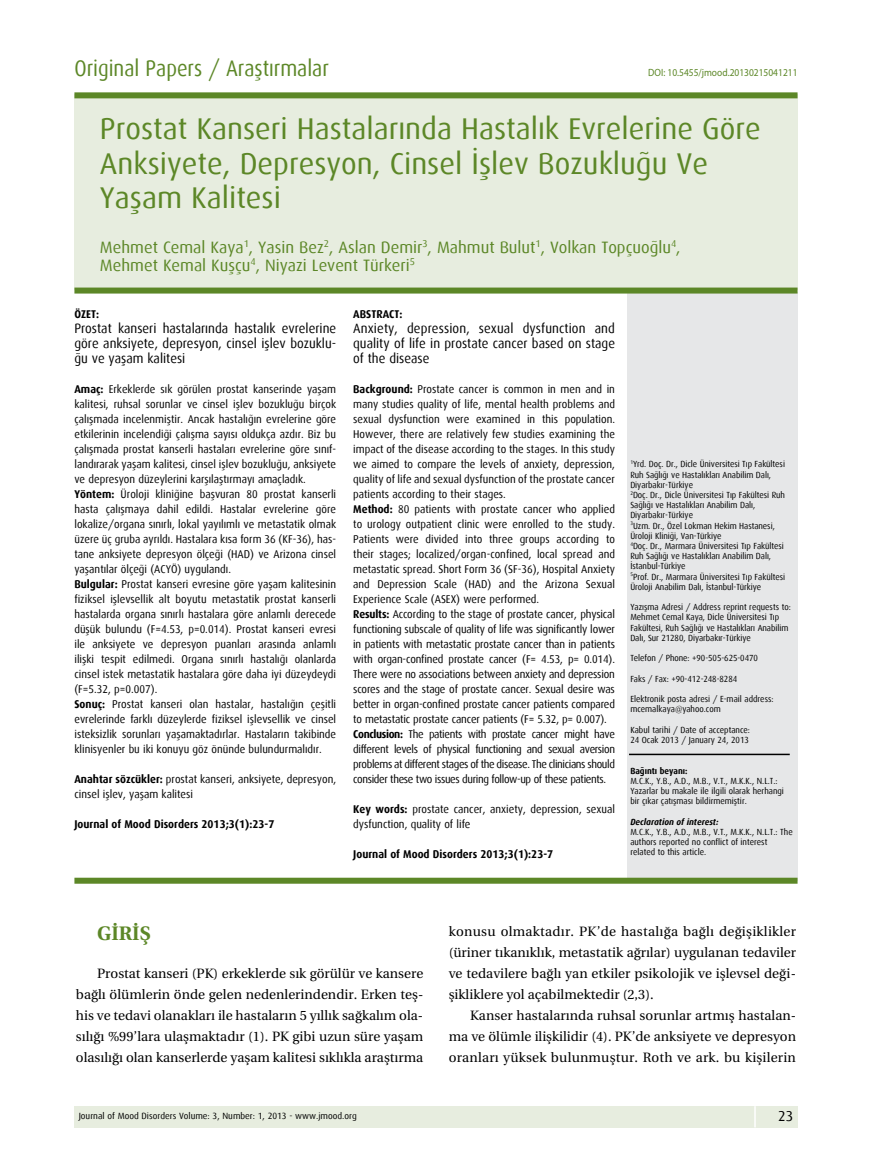
<style>
.page{position:relative;width:872px;height:1170px;background:#fff}
.page>*{position:absolute;margin:0;border:0;box-sizing:border-box;transform-origin:0 0}
.t1{font:30px/34.5px "Dax";color:#5c8727}
.t2{font:22.5px "Dax";color:#5c8727;scale:.9 1}
.t3{font:19.5px "Utopia Bold Tr";color:#5c8727}
.t4{font:16.5px/18px "Dax";color:#5c8727}
.t5{font:14.25px "Dax";color:#000}
.t6{font:13.5px/21px "Utopia Medium Tr";color:#000;text-align:justify}
.t7{font:13.5px/15px "Dax";color:#000;text-align:justify;scale:.95 1}
.t8{font:11.25px/15px "Dax";color:#000;scale:.95 1}
.t9{font:700 11.25px "Dax";color:#000;scale:.95 1}
.t10{font:10.5px "Myriad Pro";color:#5c8727;scale:.9 1}
.t11{font:9px "Dax";color:#000}
.t12{font:8.85px/10.2px "Dax";letter-spacing:-.005em;color:#000;scale:.95 1}
.t13{font:italic 700 8.85px "Dax";color:#000;scale:.95 1}
.t14{font:700 8.85px "Dax";color:#000;scale:.95 1}
.s1{font-weight:700}
</style>
<div class="page">
<div style="left:74px;top:1106px;width:723px;height:21px;background:#e7eddf"></div>
<svg style="left:754px;top:1106px;width:1px;height:21px"></svg>
<div style="left:74px;top:95px;width:723px;height:195px;background:#e7eddf"></div>
<div style="left:627px;top:292px;width:170px;height:589px;background:#e6e7e8"></div>
<div style="left:74px;top:92px;width:723px;height:6px;background:#5c8727"></div>
<div style="left:74px;top:877px;width:723px;height:6px;background:#5c8727"></div>
<div style="left:74px;top:287px;width:723px;height:6px;background:#5c8727"></div>
<hr style="left:629px;top:753px;width:160px;height:2px;background:#000">
<h2 class="t2" style="left:74px;top:56px;width:284px">Original Papers / Araştırmalar</h2>
<p class="t10" style="left:648px;top:66px;width:167px">DOI: 10.5455/jmood.20130215041211</p>
<h1 class="t1" style="left:100px;top:112px;width:662px">Prostat Kanseri Hastalarında Hastalık Evrelerine Göre<br>Anksiyete, Depresyon, Cinsel İşlev Bozukluğu Ve<br>Yaşam Kalitesi</h1>
<h3 class="t4" style="left:100px;top:238px;width:582px">Mehmet Cemal Kaya<sup>1</sup>, Yasin Bez<sup>2</sup>, Aslan Demir<sup>3</sup>, Mahmut Bulut<sup>1</sup>, Volkan Topçuoğlu<sup>4</sup>,<br>Mehmet Kemal Kuşçu<sup>4</sup>, Niyazi Levent Türkeri<sup>5</sup></h3>
<p class="t9" style="left:74px;top:307px;width:27px">ÖZET:</p>
<p class="t7" style="left:74px;top:320px;width:277px">Prostat kanseri hastalarında hastalık evrelerine göre anksiyete, depresyon, cinsel işlev bozuklu&shy;ğu ve yaşam kalitesi</p>
<p class="t8" style="left:74px;top:381px;width:277px"><span class="s1">Amaç:</span> Erkeklerde sık görülen prostat kanserinde yaşam kalitesi, ruhsal sorunlar ve cinsel işlev bozukluğu birçok çalışmada incelenmiştir. Ancak hastalığın evrelerine göre etkilerinin incelendiği çalışma sayısı oldukça azdır. Biz bu çalışmada prostat kanserli hastaları evrelerine göre sınıf&shy;landırarak yaşam kalitesi, cinsel işlev bozukluğu, anksiyete ve depresyon düzeylerini karşılaştırmayı amaçladık.<br><span class="s1">Yöntem:</span> Üroloji kliniğine başvuran 80 prostat kanserli hasta çalışmaya dahil edildi. Hastalar evrelerine göre lokalize/organa sınırlı, lokal yayılımlı ve metastatik olmak üzere üç gruba ayrıldı. Hastalara kısa form 36 (KF-36), has&shy;tane anksiyete depresyon ölçeği (HAD) ve Arizona cinsel yaşantılar ölçeği (ACYÖ) uygulandı.<br><span class="s1">Bulgular:</span> Prostat kanseri evresine göre yaşam kalitesinin fiziksel işlevsellik alt boyutu metastatik prostat kanserli hastalarda organa sınırlı hastalara göre anlamlı derecede düşük bulundu (F=4.53, p=0.014). Prostat kanseri evresi ile anksiyete ve depresyon puanları arasında anlamlı ilişki tespit edilmedi. Organa sınırlı hastalığı olanlarda cinsel istek metastatik hastalara göre daha iyi düzeydeydi (F=5.32, p=0.007).<br><span class="s1">Sonuç:</span> Prostat kanseri olan hastalar, hastalığın çeşitli evrelerinde farklı düzeylerde fiziksel işlevsellik ve cinsel isteksizlik sorunları yaşamaktadırlar. Hastaların takibinde klinisyenler bu iki konuyu göz önünde bulundurmalıdır.</p>
<p class="t8" style="left:74px;top:771px;width:277px"><span class="s1">Anahtar sözcükler:</span> prostat kanseri, anksiyete, depresyon, cinsel işlev, yaşam kalitesi</p>
<p class="t9" style="left:74px;top:817px;width:212px">Journal of Mood Disorders 2013;3(1):23-7</p>
<p class="t9" style="left:353px;top:307px;width:53px">ABSTRACT:</p>
<p class="t7" style="left:353px;top:320px;width:277px">Anxiety, depression, sexual dysfunction and quality of life in prostate cancer based on stage of the disease</p>
<p class="t8" style="left:353px;top:381px;width:277px"><span class="s1">Background:</span> Prostate cancer is common in men and in many studies quality of life, mental health problems and sexual dysfunction were examined in this population.<br>However, there are relatively few studies examining the impact of the disease according to the stages. In this study we aimed to compare the levels of anxiety, depression, quality of life and sexual dysfunction of the prostate cancer patients according to their stages.<br><span class="s1">Method:</span> 80 patients with prostate cancer who applied to urology outpatient clinic were enrolled to the study.<br>Patients were divided into three groups according to their stages; localized/organ-confined, local spread and metastatic spread. Short Form 36 (SF-36), Hospital Anxiety and Depression Scale (HAD) and the Arizona Sexual Experience Scale (ASEX) were performed.<br><span class="s1">Results:</span> According to the stage of prostate cancer, physical functioning subscale of quality of life was significantly lower in patients with metastatic prostate cancer than in patients with organ-confined prostate cancer (F= 4.53, p= 0.014).<br>There were no associations between anxiety and depression scores and the stage of prostate cancer. Sexual desire was better in organ-confined prostate cancer patients compared to metastatic prostate cancer patients (F= 5.32, p= 0.007).<br><span class="s1">Conclusion:</span> The patients with prostate cancer might have different levels of physical functioning and sexual aversion problems at different stages of the disease. The clinicians should consider these two issues during follow-up of these patients.</p>
<p class="t8" style="left:353px;top:801px;width:277px"><span class="s1">Key words:</span> prostate cancer, anxiety, depression, sexual dysfunction, quality of life</p>
<p class="t9" style="left:353px;top:847px;width:212px">Journal of Mood Disorders 2013;3(1):23-7</p>
<p class="t12" style="left:630px;top:459px;width:164px"><sup>1</sup>Yrd. Doç. Dr., Dicle Üniversitesi Tıp Fakültesi Ruh Sağlığı ve Hastalıkları Anabilim Dalı, Diyarbakır-Türkiye<br><sup>2</sup>Doç. Dr., Dicle Üniversitesi Tıp Fakültesi Ruh Sağlığı ve Hastalıkları Anabilim Dalı, Diyarbakır-Türkiye<br><sup>3</sup>Uzm. Dr., Özel Lokman Hekim Hastanesi, Üroloji Kliniği, Van-Türkiye<br><sup>4</sup>Doç. Dr., Marmara Üniversitesi Tıp Fakültesi Ruh Sağlığı ve Hastalıkları Anabilim Dalı, İstanbul-Türkiye<br><sup>5</sup>Prof. Dr., Marmara Üniversitesi Tıp Fakültesi Üroloji Anabilim Dalı, İstanbul-Türkiye</p>
<p class="t12" style="left:630px;top:602px;width:170px">Yazışma Adresi / Address reprint requests to:<br>Mehmet Cemal Kaya, Dicle Üniversitesi Tıp Fakültesi, Ruh Sağlığı ve Hastalıkları Anabilim Dalı, Sur 21280, Diyarbakır-Türkiye</p>
<p class="t12" style="left:630px;top:653px;width:136px">Telefon / Phone: +90-505-625-0470</p>
<p class="t12" style="left:630px;top:673px;width:114px">Faks / Fax: +90-412-248-8284</p>
<p class="t12" style="left:630px;top:694px;width:152px">Elektronik posta adresi / E-mail address: mcemalkaya@yahoo.com</p>
<p class="t12" style="left:630px;top:724px;width:127px">Kabul tarihi / Date of acceptance:<br>24 Ocak 2013 / January 24, 2013</p>
<p class="t14" style="left:630px;top:765px;width:62px">Bağıntı beyanı:</p>
<p class="t12" style="left:630px;top:775px;width:163px">M.C.K., Y.B., A.D., M.B., V.T., M.K.K., N.L.T.:<br>Yazarlar bu makale ile ilgili olarak herhangi bir çıkar çatışması bildirmemiştir.</p>
<p class="t13" style="left:630px;top:816px;width:94px">Declaration of interest:</p>
<p class="t12" style="left:630px;top:826px;width:172px">M.C.K., Y.B., A.D., M.B., V.T., M.K.K., N.L.T.: The authors reported no conflict of interest related to this article.</p>
<h3 class="t3" style="left:97px;top:922px;width:55px">GİRİŞ</h3>
<p class="t6" style="left:76px;top:962px;width:349px;text-indent:21px">Prostat kanseri (PK) erkeklerde sık görülür ve kansere bağlı ölümlerin önde gelen nedenlerindendir. Erken teş&shy;his ve tedavi olanakları ile hastaların 5 yıllık sağkalım ola&shy;sılığı %99’lara ulaşmaktadır (1). PK gibi uzun süre yaşam olasılığı olan kanserlerde yaşam kalitesi sıklıkla araştırma</p>
<p class="t6" style="left:449px;top:920px;width:349px">konusu olmaktadır. PK’de hastalığa bağlı değişiklikler (üriner tıkanıklık, metastatik ağrılar) uygulanan tedaviler ve tedavilere bağlı yan etkiler psikolojik ve işlevsel deği&shy;şikliklere yol açabilmektedir (2,3).</p>
<p class="t6" style="left:449px;top:1004px;width:349px;text-indent:21px">Kanser hastalarında ruhsal sorunlar artmış hastalan&shy;ma ve ölümle ilişkilidir (4). PK’de anksiyete ve depresyon oranları yüksek bulunmuştur. Roth ve ark. bu kişilerin</p>
<p class="t11" style="left:79px;top:1111px;width:279px">Journal of Mood Disorders Volume: 3, Number: 1, 2013 - www.jmood.org</p>
<p class="t5" style="left:778px;top:1108px;width:17px">23</p>
</div>
